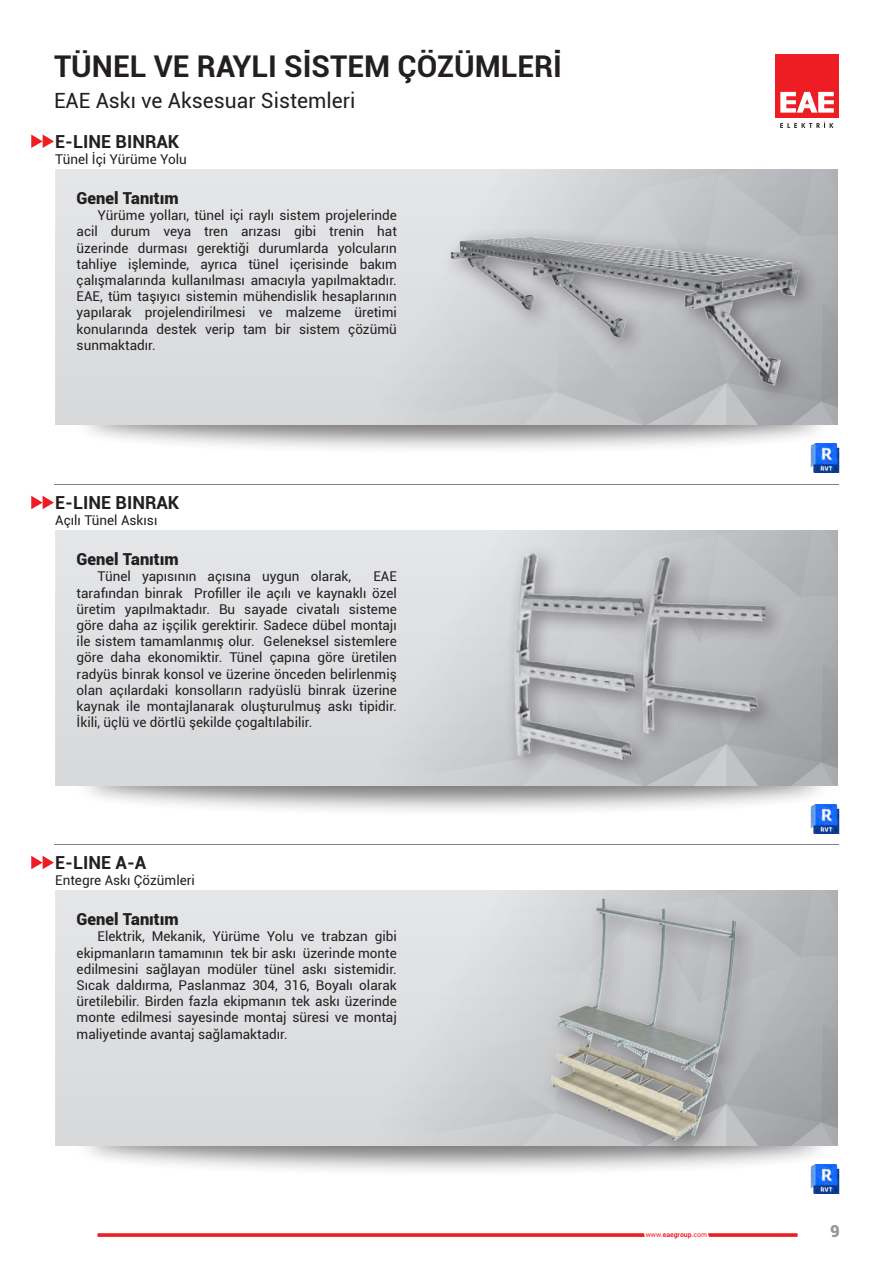
<style>
.page{position:relative;width:893px;height:1263px;background:#fff}
.page>*{position:absolute;margin:0;border:0;box-sizing:border-box;transform-origin:0 0}
.t1{font:700 30px "Roboto";color:#231f20}
.t2{font:21px "Roboto";color:#231f20}
.t3{font:700 18px "Roboto";color:#231f20}
.t4{font:900 16.5px "Roboto";color:#231f20}
.t5{font:900 16.5px "Roboto";color:#939598}
.t6{font:13.5px/16.2px "Roboto";color:#231f20;text-align:justify}
.t7{font:6.9px "Roboto";color:#ee1d23}
.s1{font-weight:700}
</style>
<div class="page">
<svg style="left:97px;top:1233px;width:701px;height:4px;background:#f04348"></svg>
<div style="left:775px;top:54px;width:64px;height:64px;background:#ee1d23"></div>
<svg style="left:780px;top:92px;width:54px;height:21px"></svg>
<svg style="left:780px;top:122px;width:53px;height:6px"></svg>
<div style="left:73px;top:383px;width:761px;height:72px;background:#231f20;opacity:.6"></div>
<div style="left:73px;top:744px;width:761px;height:73px;background:#231f20;opacity:.6"></div>
<div style="left:73px;top:1104px;width:761px;height:73px;background:#231f20;opacity:.6"></div>
<img style="left:55px;top:170px;width:783px;height:255px">
<img style="left:55px;top:531px;width:783px;height:255px">
<img style="left:55px;top:891px;width:783px;height:255px">
<svg style="left:31px;top:134px;width:23px;height:14px"></svg>
<svg style="left:31px;top:496px;width:23px;height:13px"></svg>
<svg style="left:31px;top:856px;width:23px;height:13px"></svg>
<div style="left:441px;top:227px;width:380px;height:179px;background:#231f20;opacity:.45"></div>
<img style="left:444px;top:213px;width:363px;height:177px">
<div style="left:504px;top:544px;width:284px;height:237px;background:#231f20;opacity:.45"></div>
<img style="left:511px;top:553px;width:254px;height:210px">
<div style="left:541px;top:889px;width:216px;height:272px;background:#231f20;opacity:.45"></div>
<img style="left:540px;top:892px;width:198px;height:253px">
<hr style="left:54px;top:484px;width:785px;height:1px;background:#808285">
<hr style="left:54px;top:844px;width:785px;height:1px;background:#808285">
<img style="left:811px;top:443px;width:29px;height:30px">
<img style="left:811px;top:804px;width:29px;height:30px">
<img style="left:811px;top:1165px;width:29px;height:29px">
<h1 class="t1" style="left:54px;top:45px;width:510px">TÜNEL VE RAYLI SİSTEM ÇÖZÜMLERİ</h1>
<p class="t2" style="left:54px;top:86px;width:303px">EAE Askı ve Aksesuar Sistemleri</p>
<p class="t3" style="left:55px;top:129px;width:126px">E-LINE BINRAK</p>
<p class="t6" style="left:55px;top:151px;width:133px">Tünel İçi Yürüme Yolu</p>
<p class="t4" style="left:77px;top:186px;width:104px">Genel Tanıtım</p>
<p class="t6" style="left:77px;top:207px;width:322px;text-indent:21px">Yürüme yolları, tünel içi raylı sistem projelerinde acil durum veya tren arızası gibi trenin hat üzerinde durması gerektiği durumlarda yolcuların tahliye işleminde, ayrıca tünel içerisinde bakım çalışmalarında kullanılması amacıyla yapılmaktadır.<br>EAE, tüm taşıyıcı sistemin mühendislik hesaplarının yapılarak projelendirilmesi ve malzeme üretimi konularında destek verip tam bir sistem çözümü sunmaktadır.</p>
<p class="t3" style="left:55px;top:490px;width:126px">E-LINE BINRAK</p>
<p class="t6" style="left:55px;top:512px;width:104px">Açılı Tünel Askısı</p>
<p class="t4" style="left:77px;top:548px;width:104px">Genel Tanıtım</p>
<p class="t6" style="left:98px;top:568px;width:255px">Tünel yapısının açısına uygun olarak,</p>
<p class="t6" style="left:77px;top:568px;width:322px;text-indent:297px">EAE tarafından binrak Profiller ile açılı ve kaynaklı özel üretim yapılmaktadır. Bu sayade civatalı sisteme göre daha az işçilik gerektirir. Sadece dübel montajı ile sistem tamamlanmış olur. Geleneksel sistemlere göre daha ekonomiktir. Tünel çapına göre üretilen radyüs binrak konsol ve üzerine önceden belirlenmiş olan açılardaki konsolların radyüslü binrak üzerine kaynak ile montajlanarak oluşturulmuş askı tipidir.<br>İkili, üçlü ve dörtlü şekilde çogaltılabilir.</p>
<p class="t3" style="left:55px;top:850px;width:93px">E-LINE A-A</p>
<p class="t6" style="left:55px;top:872px;width:141px">Entegre Askı Çözümleri</p>
<p class="t4" style="left:77px;top:908px;width:104px">Genel Tanıtım</p>
<p class="t6" style="left:77px;top:928px;width:322px;text-indent:21px">Elektrik, Mekanik, Yürüme Yolu ve trabzan gibi ekipmanların tamamının tek bir askı üzerinde monte edilmesini sağlayan modüler tünel askı sistemidir.<br>Sıcak daldırma, Paslanmaz 304, 316, Boyalı olarak üretilebilir. Birden fazla ekipmanın tek askı üzerinde monte edilmesi sayesinde montaj süresi ve montaj maliyetinde avantaj sağlamaktadır.</p>
<p class="t7" style="left:646px;top:1229px;width:63px">www.<span class="s1">eaegroup</span>.com</p>
<p class="t5" style="left:830px;top:1219px;width:11px">9</p>
</div>
